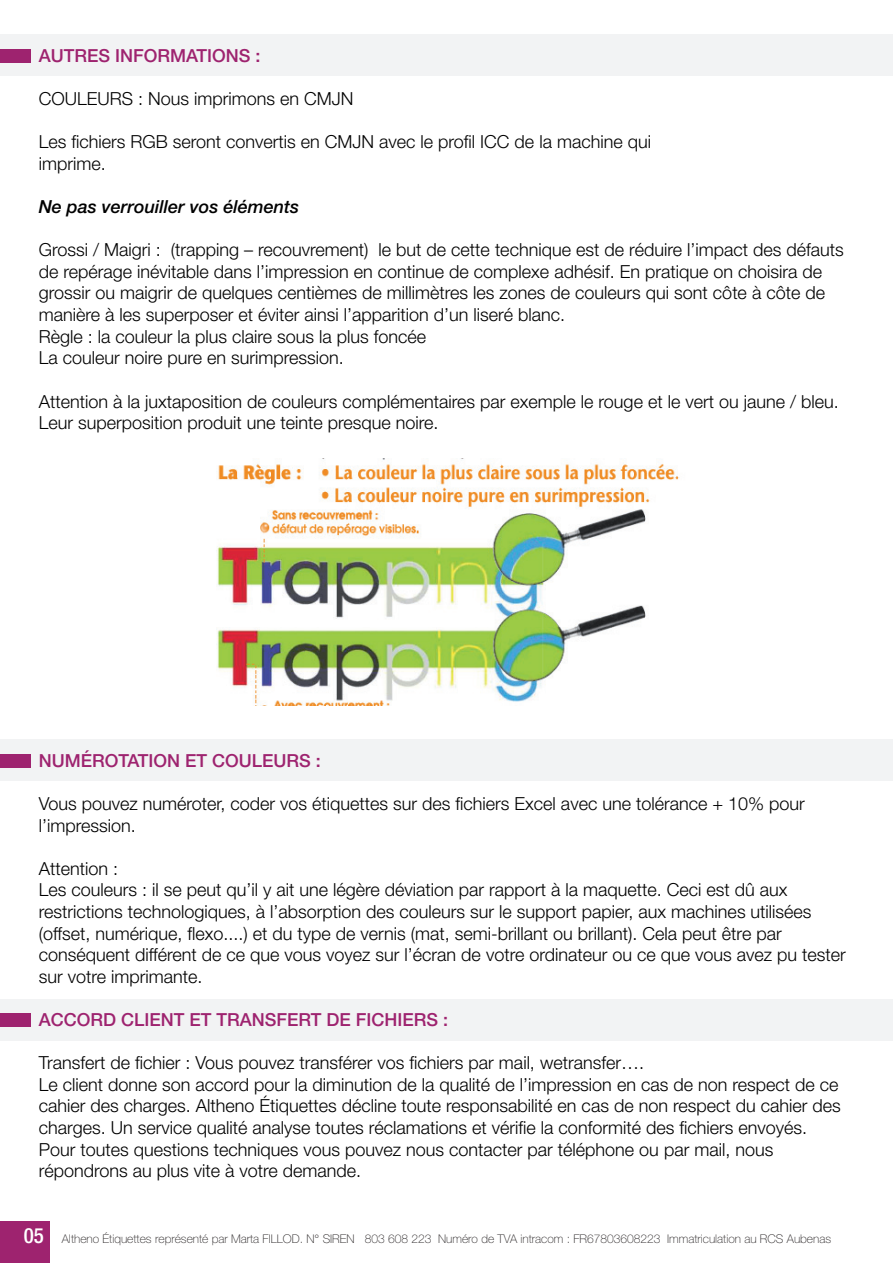
<style>
.page{position:relative;width:893px;height:1263px;background:#fff}
.page>*{position:absolute;margin:0;border:0;box-sizing:border-box;transform-origin:0 0}
.t1{font:500 condensed 21px "Helvetica Neue";color:#fff}
.t2{font:300 18px/21.6px "Helvetica Neue";color:#000}
.t3{font:500 18px "Helvetica Neue";color:#9e236f}
.t4{font:italic 500 18px "Helvetica Neue";color:#000}
.t5{font:100 12px "Helvetica Neue";color:#231f20}
</style>
<div class="page">
<div style="left:0;top:999px;width:893px;height:42px;background:#f2f3f4"></div>
<div style="left:0;top:34px;width:893px;height:41px;background:#f2f3f4"></div>
<div style="left:0;top:49px;width:31px;height:14px;background:#9e236f"></div>
<img style="left:216px;top:458px;width:463px;height:247px">
<div style="left:0;top:739px;width:893px;height:41px;background:#f2f3f4"></div>
<div style="left:0;top:754px;width:31px;height:13px;background:#9e236f"></div>
<div style="left:0;top:1221px;width:50px;height:42px;background:#9e236f"></div>
<div style="left:0;top:1013px;width:31px;height:14px;background:#9e236f"></div>
<p class="t3" style="left:39px;top:45px;width:223px">AUTRES INFORMATIONS :</p>
<p class="t2" style="left:39px;top:87px;width:316px">COULEURS : Nous imprimons en CMJN</p>
<p class="t2" style="left:39px;top:131px;width:614px">Les fichiers RGB seront convertis en CMJN avec le profil ICC de la machine qui imprime.</p>
<p class="t4" style="left:39px;top:196px;width:262px">Ne pas verrouiller vos éléments</p>
<p class="t2" style="left:39px;top:239px;width:806px">Grossi / Maigri : (trapping – recouvrement) le but de cette technique est de réduire l’impact des défauts de repérage inévitable dans l’impression en continue de complexe adhésif. En pratique on choisira de grossir ou maigrir de quelques centièmes de millimètres les zones de couleurs qui sont côte à côte de manière à les superposer et éviter ainsi l’apparition d’un liseré blanc.<br>Règle : la couleur la plus claire sous la plus foncée<br>La couleur noire pure en surimpression.</p>
<p class="t2" style="left:39px;top:390px;width:801px">Attention à la juxtaposition de couleurs complémentaires par exemple le rouge et le vert ou jaune / bleu.<br>Leur superposition produit une teinte presque noire.</p>
<p class="t3" style="left:39px;top:749px;width:15px">NUM</p>
<p class="t3" style="left:81px;top:749px;width:23px">ÉROTATIO</p>
<p class="t3" style="left:167px;top:749px;width:72px">N ET COULEURS</p>
<p class="t3" style="left:316px;top:749px;width:7px">:</p>
<p class="t2" style="left:39px;top:792px;width:768px">Vous pouvez numéroter, coder vos étiquettes sur des fichiers Excel avec une tolérance + 10% pour l’impression.</p>
<p class="t2" style="left:39px;top:857px;width:808px">Attention :<br>Les couleurs : il se peut qu’il y ait une légère déviation par rapport à la maquette. Ceci est dû aux restrictions technologiques, à l’absorption des couleurs sur le support papier, aux machines utilisées (offset, numérique, flexo....) et du type de vernis (mat, semi-brillant ou brillant). Cela peut être par conséquent différent de ce que vous voyez sur l’écran de votre ordinateur ou ce que vous avez pu tester sur votre imprimante.</p>
<p class="t3" style="left:39px;top:1009px;width:26px">ACCORD</p>
<p class="t3" style="left:121px;top:1009px;width:11px">CLIE</p>
<p class="t3" style="left:161px;top:1009px;width:69px">NTET TRA</p>
<p class="t3" style="left:252px;top:1009px;width:26px">NSFERT</p>
<p class="t3" style="left:327px;top:1009px;width:82px">DEFICHIERS</p>
<p class="t3" style="left:443px;top:1009px;width:7px">:</p>
<p class="t2" style="left:39px;top:1051px;width:803px">Transfert de fichier : Vous pouvez transférer vos fichiers par mail, wetransfer….<br>Le client donne son accord pour la diminution de la qualité de l’impression en cas de non respect de ce cahier des charges. Altheno Étiquettes décline toute responsabilité en cas de non respect du cahier des charges. Un service qualité analyse toutes réclamations et vérifie la conformité des fichiers envoyés.<br>Pour toutes questions techniques vous pouvez nous contacter par téléphone ou par mail, nous répondrons au plus vite à votre demande.</p>
<p class="t1" style="left:24px;top:1223px;width:22px">05</p>
<p class="t5" style="left:62px;top:1231px;width:771px">Altheno Étiquettes représenté par Marta FILLOD. N° SIREN 803 608 223 Numéro de TVA intracom : FR67803608223 Immatriculation au RCS Aubenas</p>
</div>
